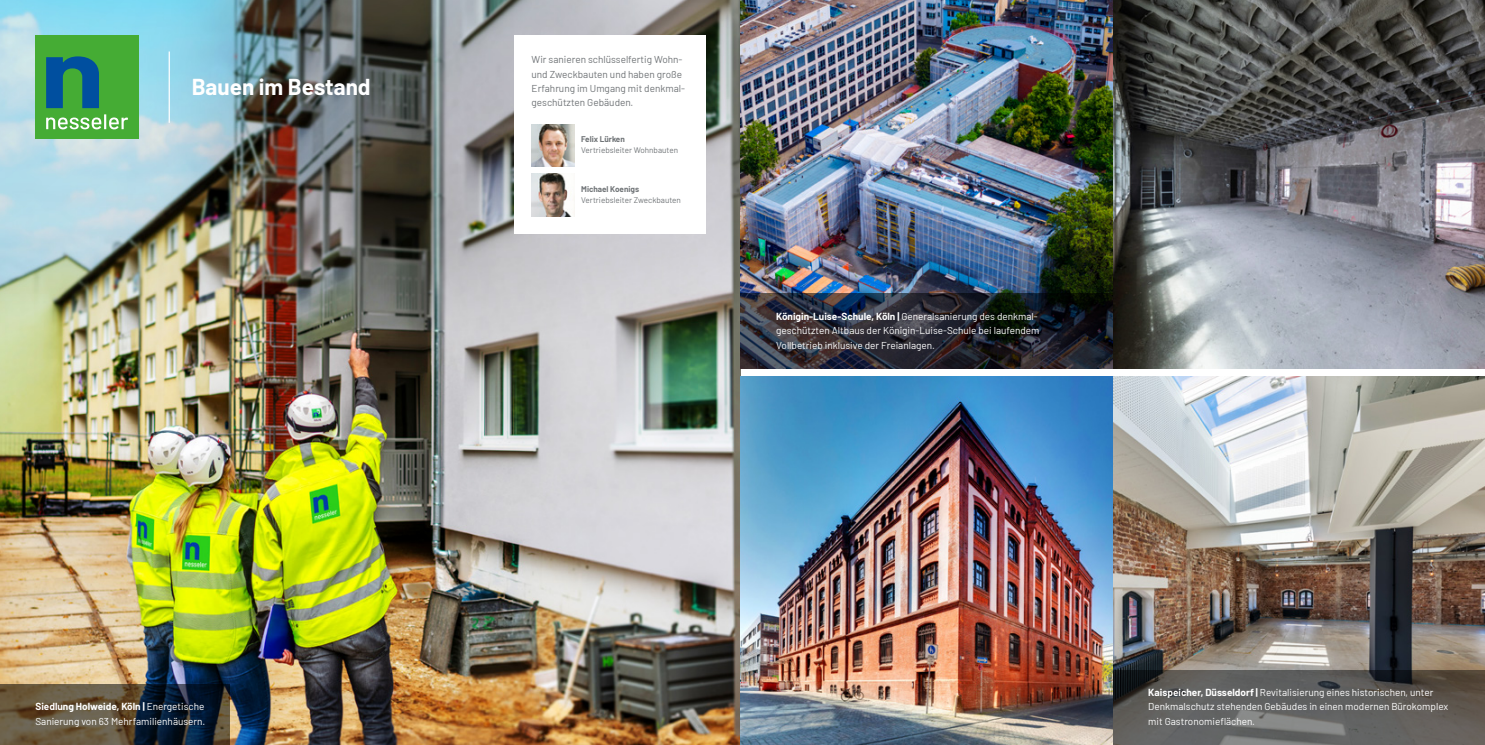
<style>
.page{position:relative;width:1485px;height:745px;background:#fff}
.page>*{position:absolute;margin:0;border:0;box-sizing:border-box;transform-origin:0 0}
.t1{font:700 22.5px "Barlow";color:#fff}
.t2{font:10px/14.4px "Barlow";color:#fff}
.t3{font:10px/14.4px "Barlow";color:#707477}
.t4{font:8.12px "Barlow";color:#707477}
.t5{font:700 8.12px "Barlow";color:#707477}
.s1{font-weight:700}
</style>
<div class="page">
<img style="left:0;top:0;width:741px;height:744px">
<img style="left:0;top:0;width:663px;height:605px">
<img style="left:741px;top:0;width:744px;height:369px">
<img style="left:741px;top:376px;width:744px;height:368px">
<hr style="left:169px;top:51px;width:1px;height:72px;background:#fff">
<div style="left:35px;top:35px;width:104px;height:104px;background:#45ac34"></div>
<svg style="left:46px;top:56px;width:53px;height:52px"></svg>
<svg style="left:46px;top:114px;width:82px;height:15px"></svg>
<div style="left:514px;top:35px;width:191px;height:199px;background:#fff"></div>
<img style="left:531px;top:124px;width:43px;height:43px">
<img style="left:531px;top:174px;width:40px;height:42px">
<svg style="left:0;top:683px;width:230px;height:61px;background:#454138"></svg>
<svg style="left:741px;top:293px;width:372px;height:76px;background:#262830"></svg>
<svg style="left:1113px;top:669px;width:372px;height:75px;background:#5d5c5a"></svg>
<h1 class="t1" style="left:192px;top:70px;width:180px">Bauen im Bestand</h1>
<p class="t2" style="left:35px;top:698px;width:171px"><span class="s1">Siedlung Holweide, Köln |</span> Energetische<br>Sanierung von 63 Mehrfamilienhäusern.</p>
<p class="t3" style="left:531px;top:52px;width:155px">Wir sanieren schlüsselfertig Wohn&shy;und Zweckbauten und haben große<br>Erfahrung im Umgang mit denkmal&shy;geschützten Gebäuden.</p>
<p class="t5" style="left:581px;top:133px;width:45px">Felix Lürken</p>
<p class="t4" style="left:581px;top:144px;width:98px">Vertriebsleiter Wohnbauten</p>
<p class="t5" style="left:581px;top:183px;width:59px">Michael Koenigs</p>
<p class="t4" style="left:581px;top:194px;width:101px">Vertriebsleiter Zweckbauten</p>
<p class="t2" style="left:776px;top:308px;width:265px"><span class="s1">Königin-Luise-Schule, Köln |</span> Generalsanierung des denkmal&shy;geschützten Altbaus der Königin-Luise-Schule bei laufendem<br>Vollbetrieb inklusive der Freianlagen.</p>
<p class="t2" style="left:1148px;top:683px;width:301px"><span class="s1">Kaispeicher, Düsseldorf |</span> Revitalisierung eines historischen, unter<br>Denkmalschutz stehenden Gebäudes in einen modernen Bürokomplex mit Gastronomieflächen.</p>
</div>
